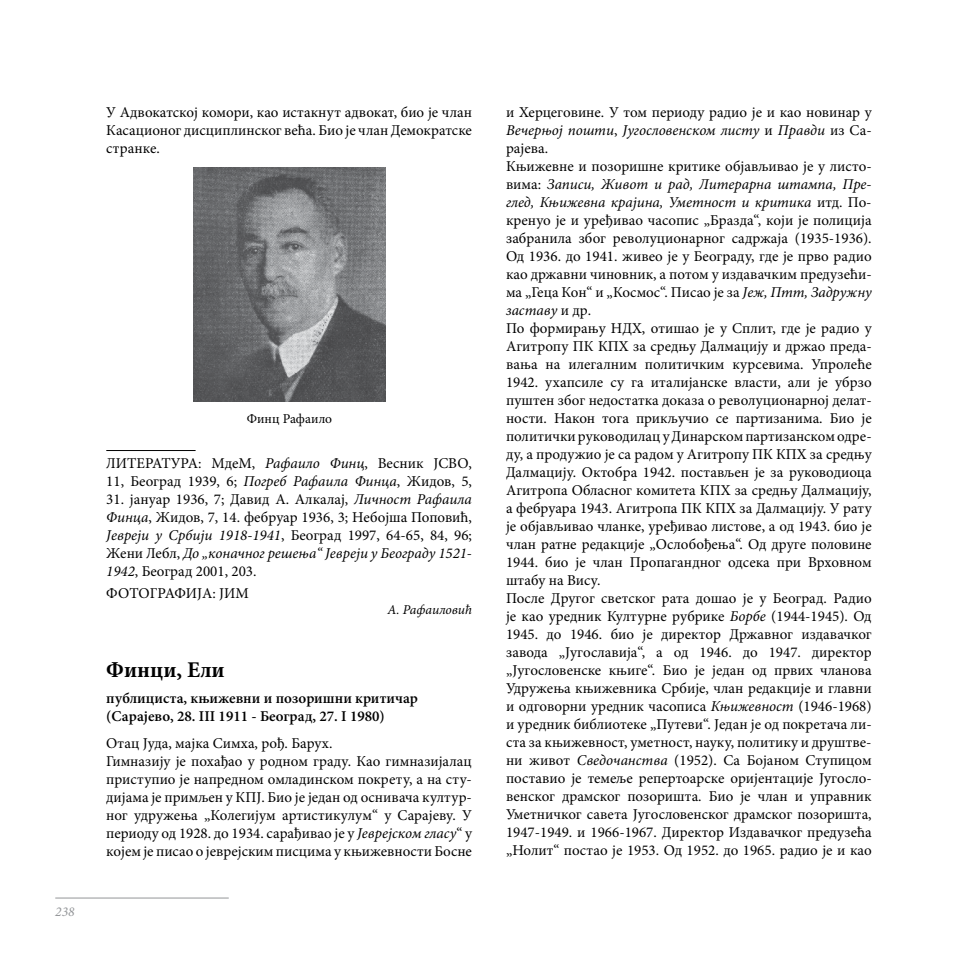
<style>
.page{position:relative;width:978px;height:978px;background:#fff}
.page>*{position:absolute;margin:0;border:0;box-sizing:border-box;transform-origin:0 0}
.t1{font:700 22.5px "Minion Pro";color:#000}
.t2{font:15px/18px "Minion Pro";color:#000}
.t3{font:600 15px/18px "Minion Pro";color:#000}
.t4{font:italic 13.5px "Minion Pro";color:#000}
.t5{font:13.5px "Minion Pro";color:#000}
.t6{font:italic 13.5px "Minion Pro";color:#939598}
.s1{font-style:italic}
</style>
<div class="page">
<hr style="left:55px;top:898px;width:174px;height:1px;background:#939598">
<hr style="left:106px;top:450px;width:90px;height:1px;background:#000">
<img style="left:194px;top:168px;width:191px;height:234px">
<p class="t2" style="left:106px;top:103px;width:367px;text-align:justify">У Адвокатској комори, као истакнут адвокат, био је члан Касационог дисциплинског већа. Био је члан Демократске странке.</p>
<p class="t6" style="left:55px;top:902px;width:21px">238</p>
<p class="t5" style="left:247px;top:410px;width:87px">Финц Рафаило</p>
<p class="t2" style="left:106px;top:454px;width:367px">ЛИТЕРАТУРА: МдеМ, <span class="s1">Рафаило Финц</span>, Весник ЈСВО,<br>11, Београд 1939, 6; <span class="s1">Погреб Рафаила Финца</span>, Жидов, 5,</p>
<p class="t2" style="left:106px;top:490px;width:367px;text-align:justify">31. јануар 1936, 7; Давид А. Алкалај, <span class="s1">Личност Рафаила Финца</span>, Жидов, 7, 14. фебруар 1936, 3; Небојша Поповић, <span class="s1">Јевреји у Србији 1918-1941</span>, Београд 1997, 64-65, 84, 96; Жени Лебл, <span class="s1">До „коначног решења“ Јевреји у Београду 1521- 1942</span>, Београд 2001, 203.</p>
<p class="t2" style="left:106px;top:584px;width:144px">ФОТОГРАФИЈА: ЈИМ</p>
<p class="t4" style="left:388px;top:601px;width:86px">А. Рафаиловић</p>
<h1 class="t1" style="left:106px;top:654px;width:120px">Финци, Ели</h1>
<p class="t3" style="left:106px;top:689px;width:313px">публициста, књижевни и позоришни критичар (Сарајево, 28. III 1911 - Београд, 27. I 1980)</p>
<p class="t2" style="left:106px;top:734px;width:367px">Отац Јуда, мајка Симха, рођ. Барух.<br>Гимназију је похађао у родном граду. Као гимназијалац приступио је напредном омладинском покрету, а на сту&shy;дијама је примљен у КПЈ. Био је један од оснивача култур&shy;ног удружења „Колегијум артистикулум“ у Сарајеву. У периоду од 1928. до 1934. сарађивао је у <span class="s1">Јеврејском гласу</span>“ у којем је писао о јеврејским писцима у књижевности Босне</p>
<p class="t2" style="left:506px;top:103px;width:367px">и Херцеговине. У том периоду радио је и као новинар у <span class="s1">Вечерњој пошти</span>, <span class="s1">Југословенском листу</span> и <span class="s1">Правди</span> из Са&shy;рајева.<br>Књижевне и позоришне критике објављивао је у листо&shy;вима: <span class="s1">Записи, Живот и рад, Литерарна штампа, Пре&shy;глед, Књижевна крајина, Уметност и критика</span> итд. По&shy;кренуо је и уређивао часопис „Бразда“, који је полиција забранила због револуционарног садржаја (1935-1936).<br>Од 1936. до 1941. живео је у Београду, где је прво радио као државни чиновник, а потом у издавачким предузећи&shy;ма „Геца Кон“ и „Космос“. Писао је за <span class="s1">Јеж, Птт, Задружну заставу</span> и др.<br>По формирању НДХ, отишао је у Сплит, где је радио у Агитропу ПК КПХ за средњу Далмацију и држао преда&shy;вања на илегалним политичким курсевима. Упролеће 1942. ухапсиле су га италијанске власти, али је убрзо пуштен због недостатка доказа о револуционарној делат&shy;ности. Након тога прикључио се партизанима. Био је политички руководилац у Динарском партизанском одре&shy;ду, а продужио је са радом у Агитропу ПК КПХ за средњу Далмацију. Октобра 1942. постављен је за руководиоца Агитропа Обласног комитета КПХ за средњу Далмацију, а фебруара 1943. Агитропа ПК КПХ за Далмацију. У рату је објављивао чланке, уређивао листове, а од 1943. био је члан ратне редакције „Ослобођења“. Од друге половине 1944. био је члан Пропагандног одсека при Врховном штабу на Вису.<br>После Другог светског рата дошао је у Београд. Радио је као уредник Културне рубрике <span class="s1">Борбе</span> (1944-1945). Од 1945. до 1946. био је директор Државног издавачког завода „Југославија“, а од 1946. до 1947. директор „Југословенске књиге“. Био је један од првих чланова Удружења књижевника Србије, члан редакције и главни и одговорни уредник часописа <span class="s1">Књижевност</span> (1946-1968) и уредник библиотеке „Путеви“. Један је од покретача ли&shy;ста за књижевност, уметност, науку, политику и друштве&shy;ни живот <span class="s1">Сведочанства</span> (1952). Са Бојаном Ступицом поставио је темеље репертоарске оријентације Југосло&shy;венског драмског позоришта. Био је члан и управник Уметничког савета Југословенског драмског позоришта, 1947-1949. и 1966-1967. Директор Издавачког предузећа „Нолит“ постао је 1953. Од 1952. до 1965. радио је и као</p>
</div>
